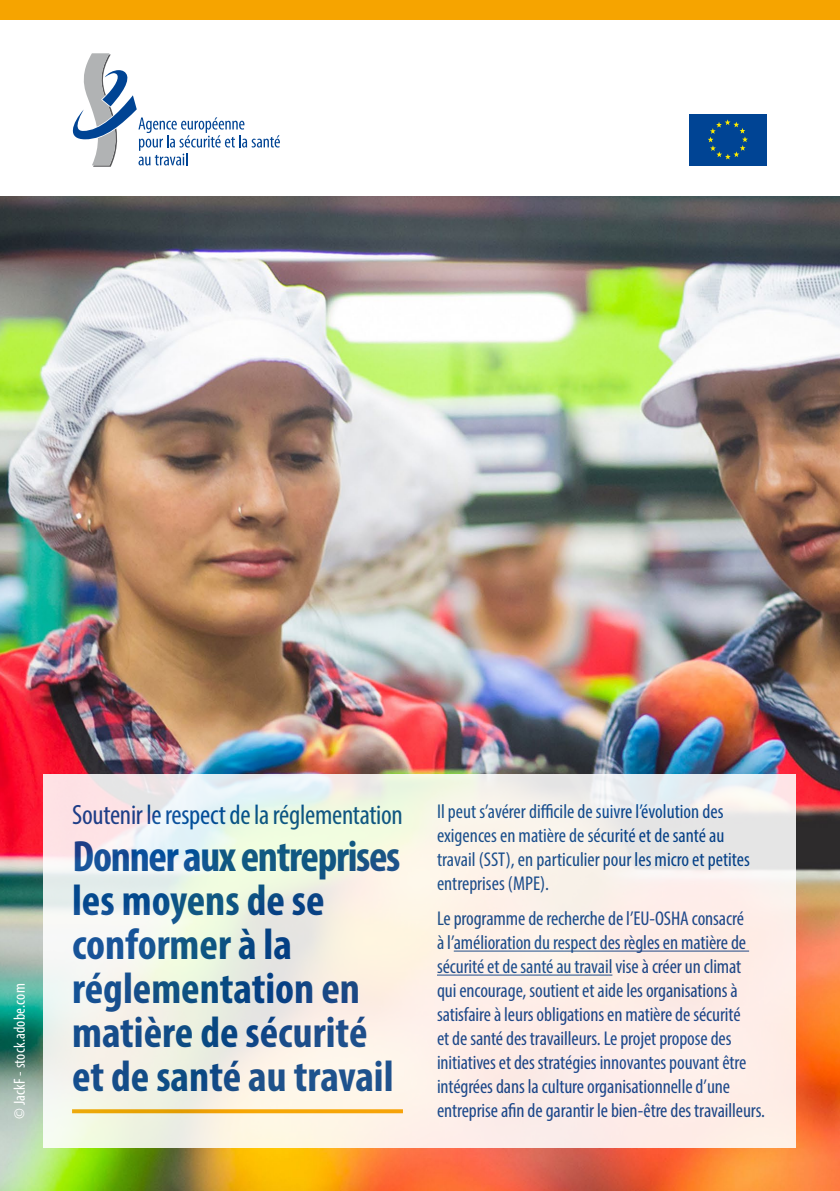
<style>
.page{position:relative;width:840px;height:1191px;background:#fff}
.page>*{position:absolute;margin:0;border:0;box-sizing:border-box;transform-origin:0 0}
.t1{font:700 condensed 44px/44px "Myriad Pro";color:#004494}
.t2{font:condensed 28px "Myriad Pro";letter-spacing:-.01em;color:#004494}
.t3{font:condensed 20px/24px "Myriad Pro";letter-spacing:-.005em;color:#004494}
.t4{font:condensed 16px "Myriad Pro";letter-spacing:.01em;color:#fff}
</style>
<div class="page">
<img style="left:0;top:196px;width:839px;height:995px">
<div style="left:0;top:0;width:839px;height:20px;background:#f6a400"></div>
<svg style="left:44px;top:774px;width:751px;height:373px;background:#f6efe7"></svg>
<svg style="left:72px;top:1109px;width:331px;height:4px"></svg>
<hr style="left:453px;top:950px;width:295px;height:1px;background:#004494">
<hr style="left:437px;top:974px;width:175px;height:1px;background:#004494">
<svg style="left:689px;top:114px;width:78px;height:52px"></svg>
<div style="left:688px;top:114px;width:78px;height:51px;background:#004494"></div>
<svg style="left:708px;top:119px;width:39px;height:40px"></svg>
<svg style="left:72px;top:53px;width:208px;height:114px"></svg>
<p class="t4" style="left:10px;top:1119px;width:137px;rotate:-90deg">© JackF - stock.adobe.com</p>
<h2 class="t2" style="left:72px;top:797px;width:332px">Soutenir le respect de la réglementation</h2>
<h1 class="t1" style="left:72px;top:833px;width:330px">Donner aux entreprises les moyens de se conformer à la réglementation en matière de sécurité et de santé au travail</h1>
<p class="t3" style="left:437px;top:799px;width:314px">Il peut s’avérer difficile de suivre l’évolution des exigences en matière de sécurité et de santé au travail (SST), en particulier pour les micro et petites entreprises (MPE).</p>
<p class="t3" style="left:437px;top:906px;width:329px">Le programme de recherche de l’EU-OSHA consacré<br>à l’amélioration du respect des règles en matière de sécurité et de santé au travail vise à créer un climat qui encourage, soutient et aide les organisations à satisfaire à leurs obligations en matière de sécurité<br>et de santé des travailleurs. Le projet propose des initiatives et des stratégies innovantes pouvant être intégrées dans la culture organisationnelle d’une entreprise afin de garantir le bien-être des travailleurs.</p>
</div>
